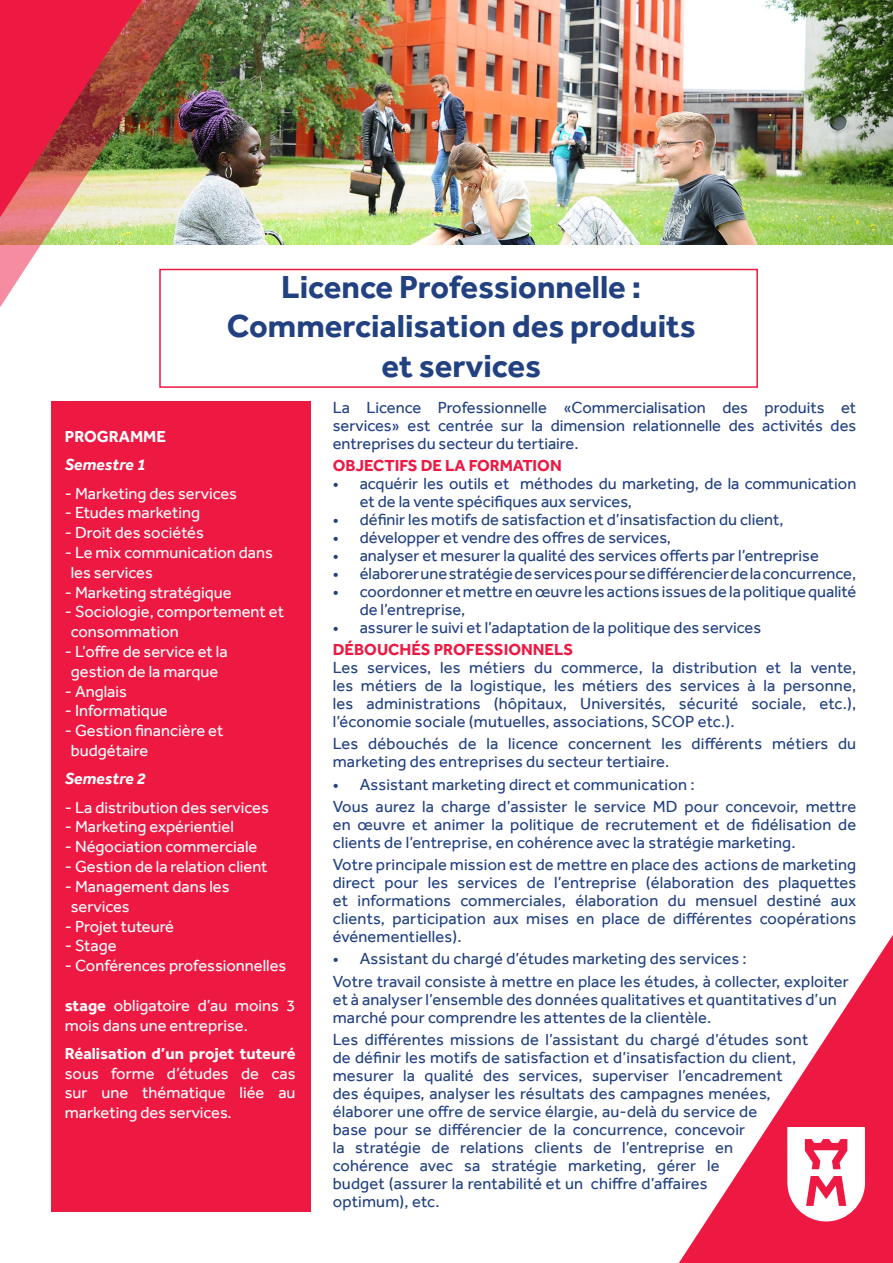
<style>
.page{position:relative;width:893px;height:1263px;background:#fff}
.page>*{position:absolute;margin:0;border:0;box-sizing:border-box;transform-origin:0 0}
.t1{font:700 33px/39.6px "Effra";color:#224181;text-align:center}
.t2{font:16.5px/18px "Effra";letter-spacing:.01em;color:#224181}
.t3{font:16.5px/19.8px "Effra";color:#fff}
.t4{font:700 16.5px "Effra";color:#ed1943}
.t5{font:italic 700 16.5px "Effra";color:#fff}
.t6{font:700 16.5px "Effra";color:#fff}
.s1{font-weight:700}
</style>
<div class="page">
<img style="left:247px;top:0;width:646px;height:244px">
<svg style="left:679px;top:935px;width:214px;height:328px"></svg>
<img style="left:0;top:0;width:247px;height:402px">
<svg style="left:0;top:0;width:142px;height:217px;background:#ce474f"></svg>
<svg style="left:787px;top:1127px;width:78px;height:94px"></svg>
<div style="left:159px;top:269px;width:599px;height:119px;border:2px solid #ed1943"></div>
<div style="left:51px;top:402px;width:259px;height:810px;background:#ed1943"></div>
<p class="t1" style="left:281px;top:266px;width:361px">Licence Professionnelle :</p>
<p class="t1" style="left:227px;top:306px;width:471px">Commercialisation des produits et services</p>
<p class="t2" style="left:333px;top:398px;width:525px;text-align:justify">La Licence Professionnelle «Commercialisation des produits et services» est centrée sur la dimension relationnelle des activités des entreprises du secteur du tertiaire.</p>
<p class="t4" style="left:333px;top:455px;width:231px">OBJECTIFS DE LA FORMATION</p>
<p class="t2" style="left:360px;top:474px;width:498px;text-indent:-27px">• acquérir les outils et méthodes du marketing, de la communication et de la vente spécifiques aux services,</p>
<p class="t2" style="left:333px;top:510px;width:453px">• définir les motifs de satisfaction et d’insatisfaction du client,</p>
<p class="t2" style="left:333px;top:528px;width:340px">• développer et vendre des offres de services,</p>
<p class="t2" style="left:333px;top:546px;width:488px">• analyser et mesurer la qualité des services offerts par l’entreprise</p>
<p class="t2" style="left:333px;top:564px;width:525px">• élaborerunestratégiedeservicespoursedifférencierdelaconcurrence,</p>
<p class="t2" style="left:360px;top:582px;width:498px;text-indent:-27px">• coordonner et mettre en œuvre les actions issues de la politique qualité de l’entreprise,</p>
<p class="t2" style="left:333px;top:618px;width:430px">• assurer le suivi et l’adaptation de la politique des services</p>
<p class="t4" style="left:333px;top:639px;width:242px">DÉBOUCHÉS PROFESSIONNELS</p>
<p class="t2" style="left:333px;top:658px;width:525px;text-align:justify">Les services, les métiers du commerce, la distribution et la vente, les métiers de la logistique, les métiers des services à la personne, les administrations (hôpitaux, Universités, sécurité sociale, etc.), l’économie sociale (mutuelles, associations, SCOP etc.).</p>
<p class="t2" style="left:333px;top:735px;width:525px">Les débouchés de la licence concernent les différents métiers du marketing des entreprises du secteur tertiaire.</p>
<p class="t2" style="left:333px;top:775px;width:363px">• Assistant marketing direct et communication :</p>
<p class="t2" style="left:333px;top:797px;width:525px;text-align:justify">Vous aurez la charge d’assister le service MD pour concevoir, mettre en œuvre et animer la politique de recrutement et de fidélisation de clients de l’entreprise, en cohérence avec la stratégie marketing.</p>
<p class="t2" style="left:333px;top:855px;width:525px;text-align:justify">Votre principale mission est de mettre en place des actions de marketing direct pour les services de l’entreprise (élaboration des plaquettes et informations commerciales, élaboration du mensuel destiné aux clients, participation aux mises en place de différentes coopérations événementielles).</p>
<p class="t2" style="left:333px;top:950px;width:415px">• Assistant du chargé d’études marketing des services :</p>
<p class="t2" style="left:333px;top:972px;width:517px">Votre travail consiste à mettre en place les études, à collecter, exploiter et à analyser l’ensemble des données qualitatives et quantitatives d’un marché pour comprendre les attentes de la clientèle.</p>
<p class="t2" style="left:333px;top:1030px;width:477px">Les différentes missions de l’assistant du chargé d’études sont de définir les motifs de satisfaction et d’insatisfaction du client, mesurer la qualité des services, superviser l’encadrement des équipes, analyser les résultats des campagnes menées, élaborer une offre de service élargie, au-delà du service de<br>base pour se différencier de la concurrence, concevoir<br>la stratégie de relations clients de l’entreprise en cohérence avec sa stratégie marketing, gérer le<br>budget (assurer la rentabilité et un chiffre d’affaires<br>optimum), etc.</p>
<p class="t6" style="left:65px;top:426px;width:103px">PROGRAMME</p>
<p class="t5" style="left:65px;top:455px;width:82px">Semestre 1</p>
<p class="t3" style="left:65px;top:483px;width:174px">- Marketing des services</p>
<p class="t3" style="left:65px;top:503px;width:137px">- Etudes marketing</p>
<p class="t3" style="left:65px;top:523px;width:140px">- Droit des sociétés</p>
<p class="t3" style="left:65px;top:542px;width:210px">- Le mix communication dans</p>
<p class="t3" style="left:71px;top:562px;width:84px">les services</p>
<p class="t3" style="left:65px;top:582px;width:168px">- Marketing stratégique</p>
<p class="t3" style="left:65px;top:602px;width:221px">- Sociologie, comportement et</p>
<p class="t3" style="left:71px;top:622px;width:110px">consommation</p>
<p class="t3" style="left:65px;top:641px;width:164px">- L’offre de service et la</p>
<p class="t3" style="left:71px;top:661px;width:149px">gestion de la marque</p>
<p class="t3" style="left:65px;top:681px;width:64px">- Anglais</p>
<p class="t3" style="left:65px;top:701px;width:104px">- Informatique</p>
<p class="t3" style="left:65px;top:721px;width:160px">- Gestion financière et</p>
<p class="t3" style="left:71px;top:740px;width:79px">budgétaire</p>
<p class="t5" style="left:65px;top:769px;width:82px">Semestre 2</p>
<p class="t3" style="left:65px;top:797px;width:205px">- La distribution des services</p>
<p class="t3" style="left:65px;top:817px;width:171px">- Marketing expérientiel</p>
<p class="t3" style="left:65px;top:837px;width:194px">- Négociation commerciale</p>
<p class="t3" style="left:65px;top:856px;width:204px">- Gestion de la relation client</p>
<p class="t3" style="left:65px;top:876px;width:166px">- Management dans les</p>
<p class="t3" style="left:71px;top:896px;width:60px">services</p>
<p class="t3" style="left:65px;top:916px;width:111px">- Projet tuteuré</p>
<p class="t3" style="left:65px;top:936px;width:53px">- Stage</p>
<p class="t3" style="left:65px;top:955px;width:223px">- Conférences professionnelles</p>
<p class="t3" style="left:65px;top:995px;width:232px"><span class="s1">stage</span> obligatoire d’au moins 3 mois dans une entreprise.</p>
<p class="t3" style="left:65px;top:1043px;width:232px;text-align:justify"><span class="s1">Réalisation d’un projet tuteuré </span>sous forme d’études de cas sur une thématique liée au marketing des services.</p>
</div>
